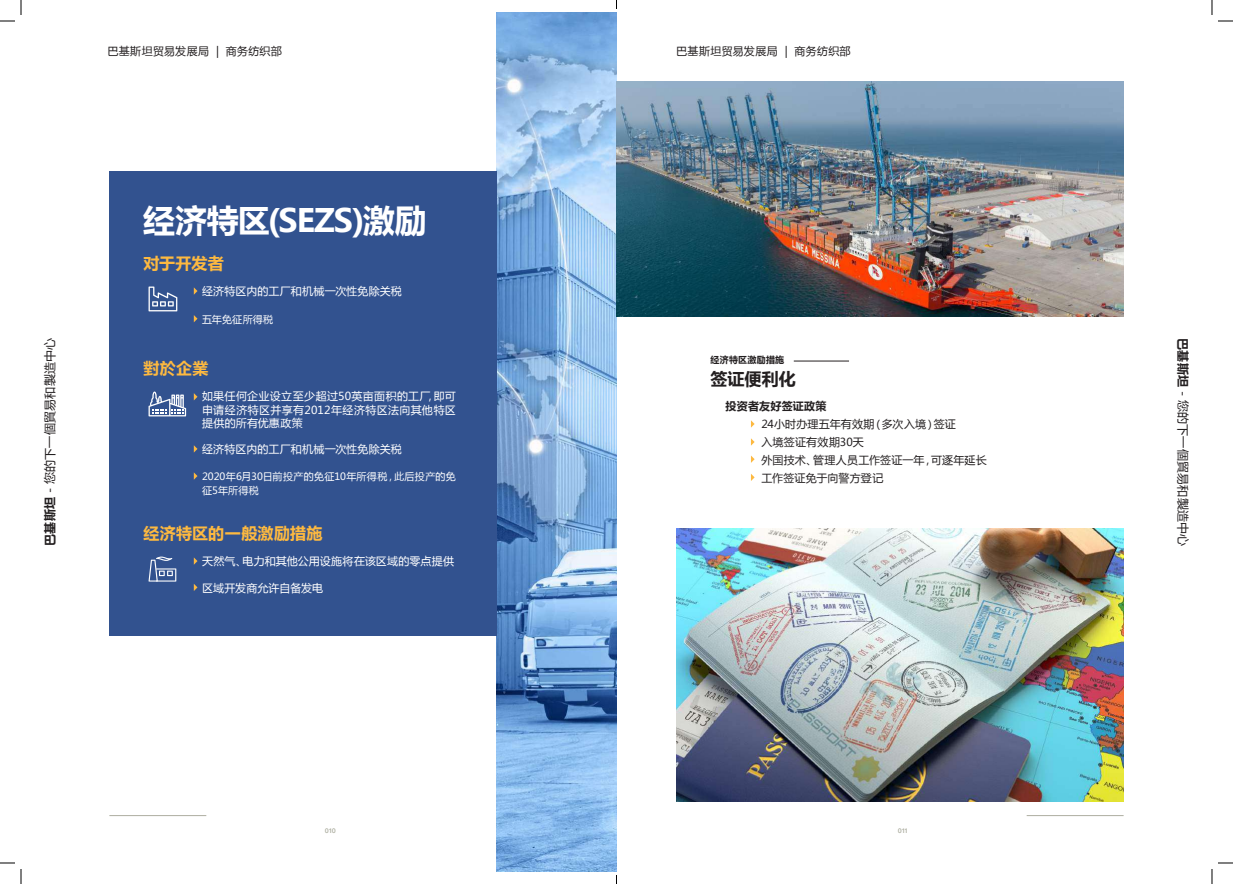
<style>
.page{position:relative;width:1233px;height:884px;background:#fff}
.page>*{position:absolute;margin:0;border:0;box-sizing:border-box;transform-origin:0 0}
.t1{font:700 32px "Microsoft Ya Hei";letter-spacing:-.02em;color:#fff}
.t2{font:700 17px "Microsoft Ya Hei";letter-spacing:.005em;color:#231f20}
.t3{font:700 16px "Microsoft Ya Hei";letter-spacing:.02em;color:#fdb940}
.t4{font:12px "Microsoft Ya Hei";letter-spacing:.02em;color:#231f20}
.t5{font:11px/13.2px "Microsoft Ya Hei";letter-spacing:.015em;color:#fff;text-align:justify}
.t6{font:11px/18px "Microsoft Ya Hei";letter-spacing:.02em;color:#231f20}
.t7{font:700 11px "Microsoft Ya Hei";letter-spacing:.03em;color:#231f20}
.t8{font:10px/14px "Microsoft Ya Hei";letter-spacing:.02em;color:#fff}
.t9{font:700 9px "Microsoft Ya Hei";letter-spacing:.03em;color:#231f20}
.t10{font:700 7px "Noah";letter-spacing:.02em;color:#adaea0}
.s1{font-weight:700}
</style>
<div class="page">
<hr style="left:109px;top:815px;width:97px;height:1px;background:#adaea0">
<hr style="left:1026px;top:815px;width:97px;height:1px;background:#adaea0">
<img style="left:496px;top:12px;width:120px;height:860px">
<img style="left:616px;top:81px;width:507px;height:235px">
<hr style="left:794px;top:361px;width:55px;height:1px;background:#231f20">
<svg style="left:751px;top:420px;width:3px;height:8px"></svg>
<svg style="left:751px;top:438px;width:3px;height:8px"></svg>
<svg style="left:751px;top:455px;width:3px;height:8px"></svg>
<svg style="left:751px;top:474px;width:3px;height:7px"></svg>
<div style="left:109px;top:172px;width:387px;height:464px;background:#32528f"></div>
<svg style="left:194px;top:287px;width:3px;height:8px"></svg>
<svg style="left:194px;top:315px;width:3px;height:7px"></svg>
<svg style="left:194px;top:393px;width:3px;height:7px"></svg>
<svg style="left:194px;top:445px;width:3px;height:8px"></svg>
<svg style="left:194px;top:472px;width:3px;height:8px"></svg>
<svg style="left:194px;top:557px;width:3px;height:8px"></svg>
<svg style="left:194px;top:584px;width:3px;height:7px"></svg>
<svg style="left:148px;top:287px;width:29px;height:24px"></svg>
<svg style="left:148px;top:392px;width:38px;height:24px"></svg>
<svg style="left:148px;top:557px;width:28px;height:25px"></svg>
<img style="left:676px;top:529px;width:447px;height:272px">
<svg style="left:1218px;top:20px;width:15px;height:2px"></svg>
<svg style="left:1218px;top:862px;width:15px;height:2px"></svg>
<svg style="left:0;top:0;width:22px;height:22px"></svg>
<svg style="left:0;top:862px;width:22px;height:22px"></svg>
<svg style="left:1211px;top:0;width:1px;height:15px"></svg>
<svg style="left:1211px;top:869px;width:1px;height:15px"></svg>
<p class="t6" style="left:107px;top:41px;width:176px">巴基斯坦贸易发展局 | 商务纺织部</p>
<p class="t6" style="left:676px;top:41px;width:176px">巴基斯坦贸易发展局 | 商务纺织部</p>
<p class="t4" style="left:42px;top:546px;width:210px;rotate:-90deg"><span class="s1">巴基斯坦</span> - 您的下一個貿易和製造中心</p>
<h1 class="t1" style="left:143px;top:198px;width:285px">经济特区(SEZS)激励</h1>
<h3 class="t3" style="left:143px;top:252px;width:82px">对于开发者</h3>
<p class="t5" style="left:202px;top:284px;width:201px">经济特区内的工厂和机械一次性免除关税</p>
<p class="t8" style="left:202px;top:312px;width:73px">五年免征所得税</p>
<h3 class="t3" style="left:143px;top:357px;width:66px">對於企業</h3>
<p class="t5" style="left:202px;top:389px;width:255px">如果任何企业设立至少超过50英亩面积的工厂，即可申请经济特区并享有2012年经济特区法向其他特区提供的所有优惠政策</p>
<p class="t5" style="left:202px;top:442px;width:201px">经济特区内的工厂和机械一次性免除关税</p>
<p class="t8" style="left:202px;top:469px;width:255px">2020年6月30日前投产的免征10年所得税，此后投产的免征5年所得税</p>
<h3 class="t3" style="left:143px;top:522px;width:180px">经济特区的一般激励措施</h3>
<p class="t5" style="left:202px;top:554px;width:253px">天然气、电力和其他公用设施将在该区域的零点提供</p>
<p class="t5" style="left:202px;top:581px;width:123px">区域开发商允许自备发电</p>
<p class="t9" style="left:710px;top:354px;width:75px">经济特区激励措施</p>
<h2 class="t2" style="left:710px;top:367px;width:87px">签证便利化</h2>
<p class="t7" style="left:725px;top:398px;width:103px">投资者友好签证政策</p>
<p class="t6" style="left:761px;top:414px;width:227px">24小时办理五年有效期（多次入境）签证<br>入境签证有效期30天<br>外国技术、管理人员工作签证一年，可逐年延长工作签证免于向警方登记</p>
<p class="t10" style="left:325px;top:826px;width:13px">010</p>
<p class="t10" style="left:898px;top:826px;width:11px">011</p>
<p class="t4" style="left:1191px;top:338px;width:210px;rotate:90deg"><span class="s1">巴基斯坦</span> - 您的下一個貿易和製造中心</p>
</div>
